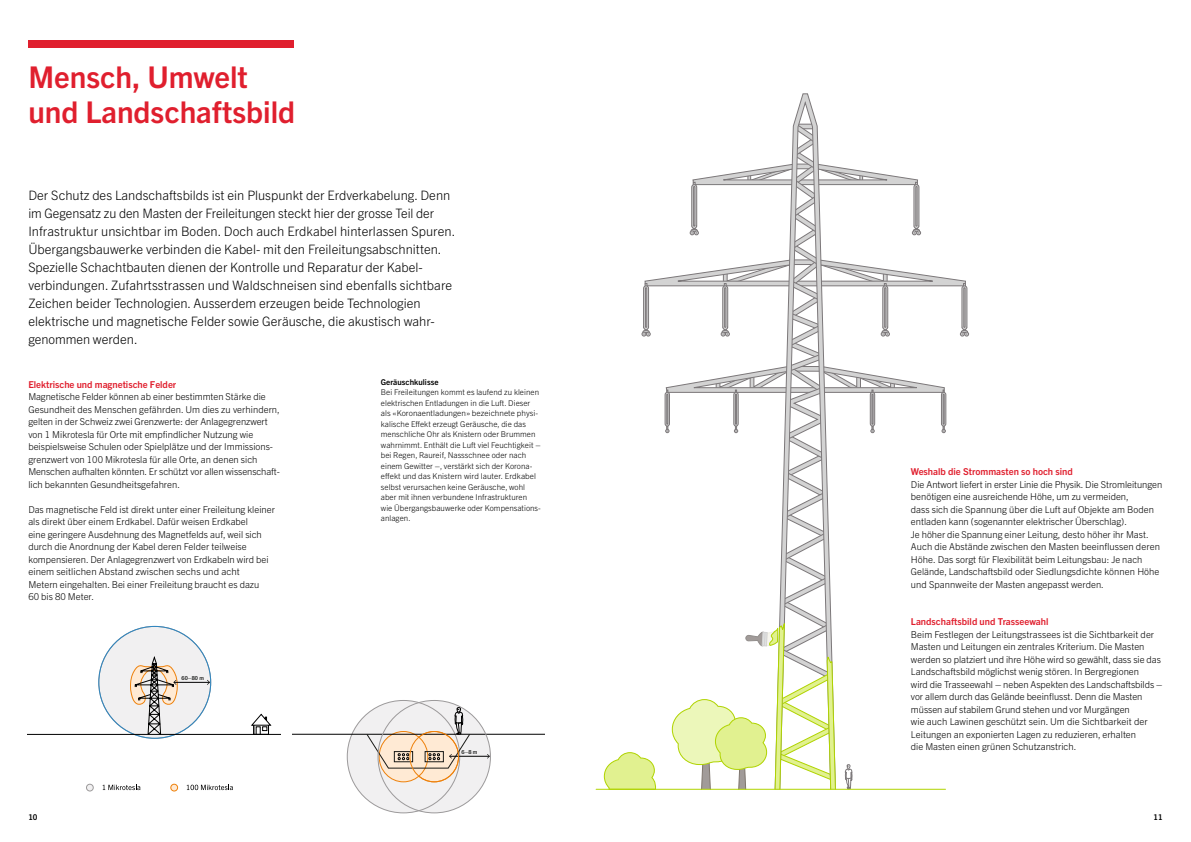
<style>
.page{position:relative;width:1191px;height:842px;background:#fff}
.page>*{position:absolute;margin:0;border:0;box-sizing:border-box;transform-origin:0 0}
.t1{font:700 30px/35px "Trade Gothic Next LT Pro";color:#e01f2e}
.t2{font:300 13px/18px "Trade Gothic Next LT Pro";color:#000}
.t3{font:300 9.5px/12.5px "Trade Gothic Next LT Pro";color:#000}
.t4{font:700 9.5px "Trade Gothic Next LT Pro";color:#e01f2e}
.t5{font:300 8px/10.5px "Trade Gothic Next LT Pro";letter-spacing:.005em;color:#000}
.t6{font:700 8px "Trade Gothic Next LT Pro";letter-spacing:.005em;color:#000}
.t7{font:700 5.5px "Trade Gothic Next LT Pro";color:#1b1c1b}
</style>
<div class="page">
<svg style="left:793px;top:93px;width:24px;height:31px"></svg>
<hr style="left:596px;top:789px;width:349px;height:1px;background:#b0d400">
<svg style="left:603px;top:124px;width:366px;height:666px"></svg>
<div style="left:28px;top:41px;width:266px;height:7px;background:#e01f2e"></div>
<div style="left:378px;top:700px;width:112px;height:113px;background:#f1f0f1;border-radius:50%"></div>
<div style="left:347px;top:700px;width:113px;height:113px;background:#f1f0f1;border-radius:50%"></div>
<div style="left:409px;top:731px;width:50px;height:51px;background:#ffead4;border:1px solid #ee810b;border-radius:50%"></div>
<svg style="left:379px;top:731px;width:49px;height:51px"></svg>
<hr style="left:293px;top:734px;width:251px;height:1px;background:#000">
<hr style="left:449px;top:756px;width:40px;height:1px;background:#000">
<svg style="left:366px;top:707px;width:104px;height:62px"></svg>
<div style="left:409px;top:731px;width:50px;height:51px;border:1px solid #ee810b;border-radius:50%"></div>
<div style="left:86px;top:784px;width:7px;height:7px;background:#f1f0f1;border-radius:50%"></div>
<div style="left:86px;top:784px;width:8px;height:7px;border:1px solid #9c9a9b;border-radius:50%"></div>
<div style="left:171px;top:784px;width:7px;height:7px;background:#ffead4;border-radius:50%"></div>
<div style="left:170px;top:784px;width:8px;height:7px;border:1px solid #ee810b;border-radius:50%"></div>
<svg style="left:103px;top:785px;width:37px;height:5px"></svg>
<svg style="left:187px;top:785px;width:46px;height:5px"></svg>
<div style="left:98px;top:626px;width:113px;height:113px;background:#f1f0f1;border:1px solid #9c9a9b;border-radius:50%"></div>
<hr style="left:28px;top:734px;width:252px;height:1px;background:#000">
<svg style="left:251px;top:713px;width:21px;height:22px"></svg>
<hr style="left:174px;top:682px;width:35px;height:1px;background:#000">
<svg style="left:130px;top:656px;width:48px;height:79px"></svg>
<svg style="left:207px;top:680px;width:3px;height:5px"></svg>
<h1 class="t1" style="left:28px;top:57px;width:268px">Mensch, Umwelt und Landschaftsbild</h1>
<p class="t2" style="left:28px;top:185px;width:428px">Der Schutz des Landschaftsbilds ist ein Pluspunkt der Erdverkabelung. Denn im Gegensatz zu den Masten der Freileitungen steckt hier der grosse Teil der Infrastruktur unsichtbar im Boden. Doch auch Erdkabel hinterlassen Spuren.<br>Übergangsbauwerke verbinden die Kabel- mit den Freileitungsabschnitten.<br>Spezielle Schachtbauten dienen der Kontrolle und Reparatur der Kabel&shy;verbindungen. Zufahrtsstrassen und Waldschneisen sind ebenfalls sichtbare Zeichen beider Technologien. Ausserdem erzeugen beide Technologien elektrische und magnetische Felder sowie Geräusche, die akustisch wahr&shy;genommen werden.</p>
<p class="t4" style="left:28px;top:377px;width:149px">Elektrische und magnetische Felder</p>
<p class="t3" style="left:28px;top:390px;width:253px">Magnetische Felder können ab einer bestimmten Stärke die Gesundheit des Menschen gefährden. Um dies zu verhindern, gelten in der Schweiz zwei Grenzwerte: der Anlagegrenzwert von 1 Mikrotesla für Orte mit empfindlicher Nutzung wie beispielsweise Schulen oder Spielplätze und der Immissions&shy;grenzwert von 100 Mikrotesla für alle Orte, an denen sich Menschen aufhalten könnten. Er schützt vor allen wissenschaft&shy;lich bekannten Gesundheitsgefahren.</p>
<p class="t3" style="left:28px;top:502px;width:248px">Das magnetische Feld ist direkt unter einer Freileitung kleiner als direkt über einem Erdkabel. Dafür weisen Erdkabel<br>eine geringere Ausdehnung des Magnetfelds auf, weil sich durch die Anordnung der Kabel deren Felder teilweise kompensieren. Der Anlagegrenzwert von Erdkabeln wird bei einem seitlichen Abstand zwischen sechs und acht<br>Metern eingehalten. Bei einer Freileitung braucht es dazu<br>60 bis 80 Meter.</p>
<p class="t6" style="left:381px;top:376px;width:59px">Geräuschkulisse</p>
<p class="t5" style="left:381px;top:386px;width:161px">Bei Freileitungen kommt es laufend zu kleinen elektrischen Entladungen in die Luft. Dieser als «Koronaentladungen» bezeichnete physi&shy;kalische Effekt erzeugt Geräusche, die das menschliche Ohr als Knistern oder Brummen wahrnimmt. Enthält die Luft viel Feuchtigkeit –-- bei Regen, Raureif, Nassschnee oder nach einem Gewitter –, verstärkt sich der Korona&shy;effekt und das Knistern wird lauter. Erdkabel selbst verursachen keine Geräusche, wohl aber mit ihnen verbundene Infrastrukturen<br>wie Übergangsbauwerke oder Kompensations&shy;anlagen.</p>
<p class="t7" style="left:182px;top:674px;width:27px">60–80 6–8</p>
<p class="t7" style="left:199px;top:674px;width:15px">m m</p>
<p class="t7" style="left:461px;top:748px;width:17px">6–8 m</p>
<p class="t4" style="left:911px;top:465px;width:163px">Weshalb die Strommasten so hoch sind</p>
<p class="t3" style="left:911px;top:477px;width:253px">Die Antwort liefert in erster Linie die Physik. Die Stromleitungen benötigen eine ausreichende Höhe, um zu vermeiden,<br>dass sich die Spannung über die Luft auf Objekte am Boden entladen kann (sogenannter elektrischer Überschlag).<br>Je höher die Spannung einer Leitung, desto höher ihr Mast.<br>Auch die Abstände zwischen den Masten beeinflussen deren Höhe. Das sorgt für Flexibilität beim Leitungsbau: Je nach Gelände, Landschaftsbild oder Siedlungsdichte können Höhe und Spannweite der Masten angepasst werden.</p>
<p class="t4" style="left:911px;top:615px;width:139px">Landschaftsbild und Trasseewahl</p>
<p class="t3" style="left:911px;top:627px;width:253px">Beim Festlegen der Leitungstrassees ist die Sichtbarkeit der Masten und Leitungen ein zentrales Kriterium. Die Masten werden so platziert und ihre Höhe wird so gewählt, dass sie das Landschaftsbild möglichst wenig stören. In Bergregionen<br>wird die Trasseewahl – neben Aspekten des Landschaftsbilds – vor allem durch das Gelände beeinflusst. Denn die Masten müssen auf stabilem Grund stehen und vor Murgängen<br>wie auch Lawinen geschützt sein. Um die Sichtbarkeit der Leitungen an exponierten Lagen zu reduzieren, erhalten<br>die Masten einen grünen Schutzanstrich.</p>
<p class="t6" style="left:28px;top:811px;width:11px">10</p>
<p class="t6" style="left:1153px;top:811px;width:11px">11</p>
</div>
